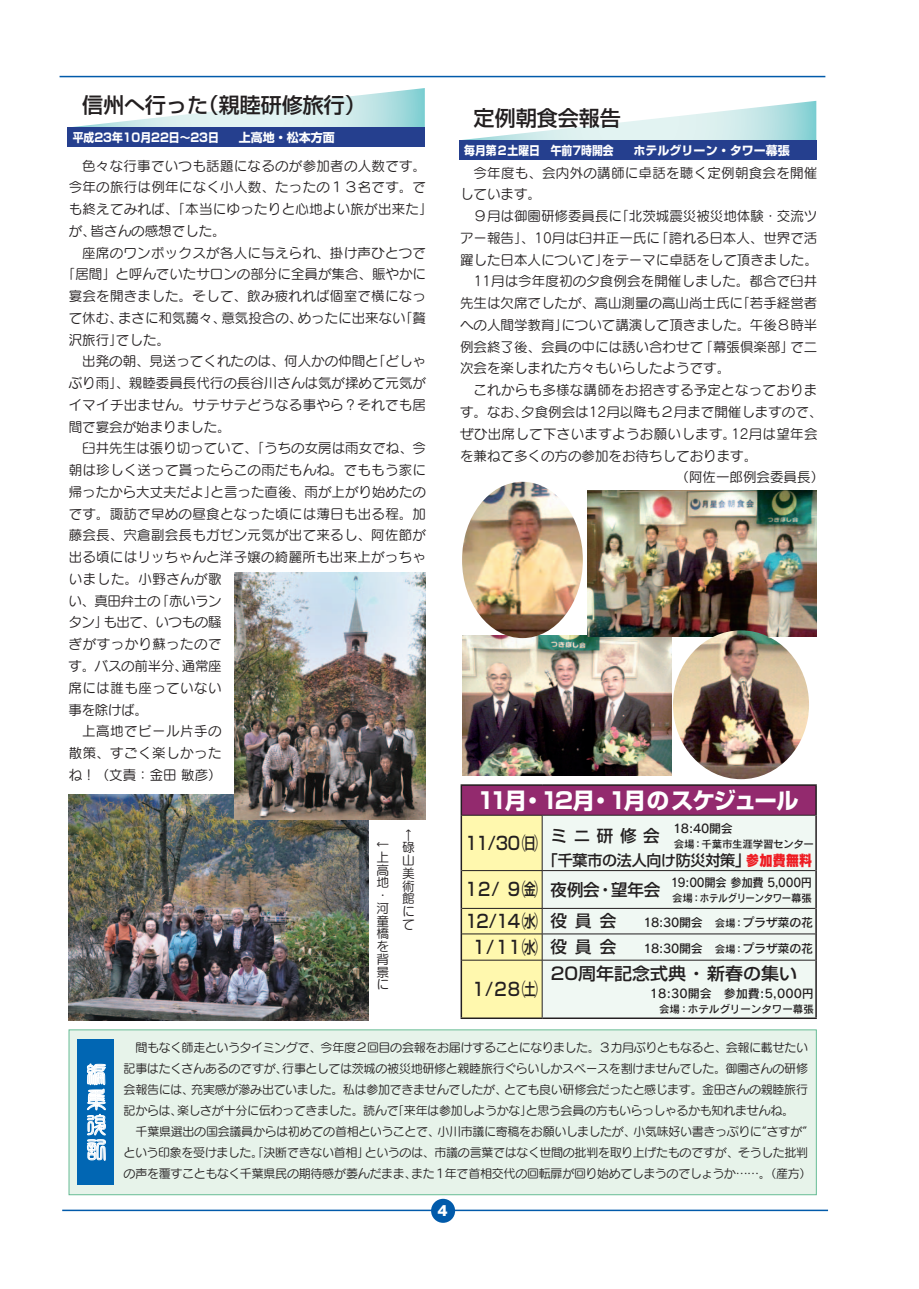
<style>
.page{position:relative;width:919px;height:1289px;background:#fff}
.page>*{position:absolute;margin:0;border:0;box-sizing:border-box;transform-origin:0 0}
.t1{font:700 22.5px "Shin Go Pro";letter-spacing:-.075em;color:#fff}
.t2{font:500 21px "Shin Go Pro";color:#231f20}
.t3{font:700 21px/25.2px "Hakusyu Tensyo";color:#fff;text-align:justify}
.t4{font:500 18px "Shin Go Pro";letter-spacing:-.03em;color:#231f20;scale:.9 1}
.t5{font:500 17.1px "Shin Go Pro";color:#231f20;scale:1.05 1}
.t6{font:500 16.5px "Shin Go Pro";letter-spacing:-.01em;color:#231f20}
.t7{font:500 15px "Shin Go Pro";letter-spacing:-.01em;color:#231f20}
.t8{font:13.5px "Seurat Pro M";color:#231f20}
.t9{font:13.5px/21.8px "Seurat Pro M";letter-spacing:.02em;color:#231f20}
.t10{font:13.5px "Seurat Pro M";letter-spacing:.035em;color:#231f20}
.t11{font:13.5px "Seurat Pro M";letter-spacing:.025em;color:#231f20}
.t12{font:13.5px "Seurat Pro M";letter-spacing:-.03em;color:#231f20}
.t13{font:13.5px "Seurat Pro M";letter-spacing:-.02em;color:#231f20}
.t14{font:13.5px "Seurat Pro M";letter-spacing:.04em;color:#231f20}
.t15{font:13.5px "Seurat Pro M";letter-spacing:.03em;color:#231f20}
.t16{font:800 13.5px "Gothic MB101 Pro";color:#fff}
.t17{font:12.75px/12.8px "Seurat Pro M";color:#231f20}
.t18{font:12px/21px "Seurat Pro M";letter-spacing:-.025em;color:#231f20;text-align:justify}
.t19{font:700 12px "Shin Go Pro";color:#fff;scale:.9 1}
.t20{font:12px "Rodin Pro DB";letter-spacing:-.025em;color:#231f20}
.t21{font:12px "Rodin Pro DB";color:#231f20}
.t22{font:12px "Rodin Pro DB";letter-spacing:-.025em;color:#231f20;scale:.94 1}
.t23{font:10.5px "Rodin Pro DB";letter-spacing:-.02em;color:#231f20}
.t24{font:10.5px "Rodin Pro DB";color:#231f20}
.s1{font-family:"Rodin Pro EB";font-weight:400;color:#ee1d23}
.s2{font-size:18px}
.s3{font-size:16.5px}
.s4{font-size:10.5px}
</style>
<div class="page">
<hr style="left:60px;top:76px;width:765px;height:1px;background:#015aaa">
<hr style="left:62px;top:1209px;width:766px;height:2px;background:#015aaa">
<div style="left:431px;top:1198px;width:24px;height:24px;background:#015aaa;border-radius:50%"></div>
<div style="left:69px;top:1029px;width:747px;height:166px;background:#e7f3ea"></div>
<div style="left:461px;top:785px;width:355px;height:30px;background:#932a6e"></div>
<div style="left:542px;top:815px;width:274px;height:55px;background:#f0f8f3"></div>
<div style="left:542px;top:870px;width:274px;height:38px;background:#f0f8f3"></div>
<div style="left:542px;top:908px;width:274px;height:25px;background:#f0f8f3"></div>
<div style="left:542px;top:933px;width:274px;height:27px;background:#f0f8f3"></div>
<div style="left:542px;top:960px;width:274px;height:58px;background:#f0f8f3"></div>
<hr style="left:460px;top:784px;width:82px;height:1px;background:#231f20">
<hr style="left:460px;top:785px;width:2px;height:30px;background:#231f20">
<hr style="left:542px;top:784px;width:274px;height:1px;background:#231f20">
<hr style="left:815px;top:785px;width:1px;height:30px;background:#231f20">
<hr style="left:460px;top:815px;width:2px;height:55px;background:#231f20">
<hr style="left:815px;top:815px;width:1px;height:55px;background:#231f20">
<hr style="left:460px;top:870px;width:2px;height:38px;background:#231f20">
<hr style="left:815px;top:870px;width:1px;height:38px;background:#231f20">
<hr style="left:460px;top:908px;width:2px;height:25px;background:#231f20">
<hr style="left:460px;top:933px;width:2px;height:27px;background:#231f20">
<svg style="left:815px;top:908px;width:1px;height:52px"></svg>
<hr style="left:460px;top:960px;width:2px;height:57px;background:#231f20">
<hr style="left:815px;top:960px;width:1px;height:57px;background:#231f20">
<hr style="left:460px;top:1017px;width:82px;height:2px;background:#231f20">
<hr style="left:542px;top:1017px;width:274px;height:2px;background:#231f20">
<hr style="left:542px;top:815px;width:273px;height:1px;background:#231f20">
<hr style="left:542px;top:870px;width:273px;height:1px;background:#231f20">
<hr style="left:542px;top:908px;width:273px;height:1px;background:#231f20">
<hr style="left:542px;top:933px;width:273px;height:1px;background:#231f20">
<svg style="left:461px;top:815px;width:82px;height:203px;background:#f3eca6"></svg>
<hr style="left:462px;top:959px;width:80px;height:1px;background:#231f20">
<hr style="left:542px;top:959px;width:273px;height:1px;background:#231f20">
<hr style="left:542px;top:960px;width:1px;height:57px;background:#231f20">
<div style="left:78px;top:1039px;width:36px;height:145px;background:#0166b3"></div>
<svg style="left:462px;top:101px;width:354px;height:39px"></svg>
<svg style="left:73px;top:88px;width:352px;height:39px"></svg>
<svg style="left:87px;top:1063px;width:19px;height:97px"></svg>
<div style="left:459px;top:140px;width:357px;height:19px;background:#253f8e"></div>
<div style="left:67px;top:127px;width:358px;height:20px;background:#253f8e"></div>
<img style="left:463px;top:636px;width:209px;height:139px">
<img style="left:69px;top:794px;width:300px;height:226px">
<img style="left:234px;top:572px;width:191px;height:247px">
<img style="left:587px;top:490px;width:229px;height:146px">
<img style="left:462px;top:482px;width:121px;height:156px">
<img style="left:673px;top:630px;width:136px;height:149px">
<h2 class="t2" style="left:82px;top:88px;width:285px">信州へ行った（親睦研修旅行）</h2>
<p class="t19" style="left:73px;top:128px;width:293px">平成23年10月22日〜23日　 上高地・松本方面</p>
<p class="t9" style="left:69px;top:154px;width:365px;text-indent:14px">色々な行事でいつも話題になるのが参加者の人数です。今年の旅行は例年になく小人数、たったの１３名です。でも終えてみれば、「本当にゆったりと心地よい旅が出来た」が、皆さんの感想でした。</p>
<p class="t9" style="left:82px;top:241px;width:345px">座席のワンボックスが各人に与えられ、掛け声ひとつで</p>
<p class="t8" style="left:62px;top:265px;width:365px">「居間」と呼んでいたサロンの部分に全員が集合、賑やかに</p>
<p class="t9" style="left:69px;top:285px;width:359px">宴会を開きました。そして、飲み疲れれば個室で横になっ</p>
<p class="t8" style="left:69px;top:309px;width:359px">て休む、まさに和気藹々、意気投合の、めったに出来ない「贅</p>
<p class="t8" style="left:69px;top:331px;width:103px">沢旅行」でした。</p>
<p class="t8" style="left:82px;top:352px;width:345px">出発の朝、見送ってくれたのは、何人かの仲間と「どしゃ</p>
<p class="t8" style="left:69px;top:374px;width:359px">ぶり雨」、親睦委員長代行の長谷川さんは気が揉めて元気が</p>
<p class="t9" style="left:69px;top:393px;width:359px">イマイチ出ません。サテサテどうなる事やら？それでも居</p>
<p class="t8" style="left:69px;top:418px;width:163px">間で宴会が始まりました。</p>
<p class="t8" style="left:82px;top:439px;width:345px">臼井先生は張り切っていて、「うちの女房は雨女でね、今</p>
<p class="t9" style="left:69px;top:459px;width:359px">朝は珍しく送って貰ったらこの雨だもんね。でももう家に</p>
<p class="t8" style="left:69px;top:483px;width:359px">帰ったから大丈夫だよ」と言った直後、雨が上がり始めたの</p>
<p class="t9" style="left:69px;top:502px;width:359px">です。諏訪で早めの昼食となった頃には薄日も出る程。加</p>
<p class="t9" style="left:69px;top:524px;width:359px">藤会長、宍倉副会長もガゼン元気が出て来るし、阿佐節が</p>
<p class="t9" style="left:69px;top:546px;width:359px">出る頃にはリッちゃんと洋子嬢の綺麗所も出来上がっちゃ</p>
<p class="t14" style="left:69px;top:570px;width:154px">いました。小野さんが歌</p>
<p class="t12" style="left:68px;top:592px;width:155px">い、真田弁士の「赤いラン</p>
<p class="t12" style="left:68px;top:613px;width:155px">タン」も出て、いつもの騒</p>
<p class="t15" style="left:68px;top:635px;width:155px">ぎがすっかり蘇ったので</p>
<p class="t13" style="left:69px;top:657px;width:154px">す。バスの前半分、通常座</p>
<p class="t10" style="left:69px;top:679px;width:155px">席には誰も座っていない</p>
<p class="t8" style="left:69px;top:700px;width:81px">事を除けば。</p>
<p class="t10" style="left:82px;top:722px;width:141px">上高地でビール片手の</p>
<p class="t10" style="left:69px;top:744px;width:154px">散策、すごく楽しかった</p>
<p class="t8" style="left:69px;top:765px;width:154px">ね！（文責：金田敏彦）</p>
<h2 class="t2" style="left:473px;top:100px;width:148px">定例朝食会報告</h2>
<p class="t19" style="left:464px;top:141px;width:363px">毎月第２土曜日　午前7時開会　 ホテルグリーン・タワー幕張</p>
<p class="t9" style="left:460px;top:161px;width:359px;text-indent:14px">今年度も、会内外の講師に卓話を聴く定例朝食会を開催しています。</p>
<p class="t8" style="left:473px;top:207px;width:345px">９月は御園研修委員長に「北茨城震災被災地体験・交流ツ</p>
<p class="t8" style="left:460px;top:229px;width:359px">アー報告」、10月は臼井正一氏に「誇れる日本人、世界で活</p>
<p class="t8" style="left:460px;top:251px;width:359px">躍した日本人について」をテーマに卓話をして頂きました。</p>
<p class="t8" style="left:473px;top:272px;width:345px">11月は今年度初の夕食例会を開催しました。都合で臼井</p>
<p class="t8" style="left:460px;top:294px;width:359px">先生は欠席でしたが、高山測量の高山尚士氏に「若手経営者</p>
<p class="t8" style="left:460px;top:316px;width:359px">への人間学教育」について講演して頂きました。午後８時半</p>
<p class="t8" style="left:460px;top:338px;width:359px">例会終了後、会員の中には誘い合わせて「幕張倶楽部」で二</p>
<p class="t8" style="left:460px;top:359px;width:271px">次会を楽しまれた方々もいらしたようです。</p>
<p class="t9" style="left:473px;top:379px;width:345px">これからも多様な講師をお招きする予定となっておりま</p>
<p class="t8" style="left:460px;top:403px;width:364px">す。なお、夕食例会は12月以降も２月まで開催しますので、</p>
<p class="t11" style="left:460px;top:425px;width:359px">ぜひ出席して下さいますようお願いします。12月は望年会</p>
<p class="t8" style="left:460px;top:446px;width:298px">を兼ねて多くの方の参加をお待ちしております。</p>
<p class="t8" style="left:675px;top:468px;width:150px">（阿佐一郎例会委員長）</p>
<h2 class="t3" style="left:86px;top:1061px;width:21px">編集後記</h2>
<h1 class="t1" style="left:476px;top:782px;width:323px">11月・12月・1月のスケジュール</h1>
<h3 class="t4" style="left:465px;top:828px;width:217px">11/30㈰ <sup>ミニ研修会</sup></h3>
<p class="t20" style="left:673px;top:820px;width:61px">18:40開会</p>
<p class="t17" style="left:402px;top:828px;width:14px">←碌山美術館にて</p>
<p class="t23" style="left:673px;top:837px;width:142px">会場：千葉市生涯学習センター</p>
<p class="t7" style="left:542px;top:847px;width:271px">「千葉市の法人向け防災対策」<span class="s1">参加費無料</span></p>
<p class="t6" style="left:465px;top:876px;width:196px"><span class="s2">12/ 9㈮</span> 夜例会・望年会</p>
<p class="t22" style="left:670px;top:874px;width:152px">19:00開会 参加費 5,000円</p>
<p class="t17" style="left:376px;top:837px;width:14px">↓上高地・河童橋を背景に</p>
<p class="t23" style="left:672px;top:891px;width:141px">会場：ホテルグリーンタワー幕張</p>
<h3 class="t4" style="left:465px;top:906px;width:169px">12/14㈬ <span class="s3">役員会</span></h3>
<p class="t20" style="left:643px;top:915px;width:171px">18:30開会　<span class="s4">会場：</span>プラザ菜の花</p>
<h3 class="t4" style="left:473px;top:932px;width:161px">1/11㈬ <span class="s3">役員会</span></h3>
<p class="t20" style="left:643px;top:940px;width:171px">18:30開会　<span class="s4">会場：</span>プラザ菜の花</p>
<h3 class="t4" style="left:472px;top:974px;width:75px">1/28㈯</h3>
<p class="t5" style="left:550px;top:959px;width:236px">20周年記念式典・新春の集い</p>
<p class="t21" style="left:649px;top:985px;width:165px">18:30開会　参加費:5,000円</p>
<p class="t24" style="left:659px;top:1002px;width:156px">会場：ホテルグリーンタワー幕張</p>
<p class="t18" style="left:124px;top:1036px;width:686px;text-indent:12px">間もなく師走というタイミングで、今年度２回目の会報をお届けすることになりました。３カ月ぶりともなると、会報に載せたい記事はたくさんあるのですが、行事としては茨城の被災地研修と親睦旅行ぐらいしかスペースを割けませんでした。御園さんの研修会報告には、充実感が滲み出ていました。私は参加できませんでしたが、とても良い研修会だったと感じます。金田さんの親睦旅行記からは、楽しさが十分に伝わってきました。読んで「来年は参加しようかな」と思う会員の方もいらっしゃるかも知れませんね。</p>
<p class="t18" style="left:123px;top:1120px;width:692px;text-align:left;text-indent:12px">千葉県選出の国会議員からは初めての首相ということで、小川市議に寄稿をお願いしましたが、小気味好い書きっぷりに“さすが”という印象を受けました。「決断できない首相」というのは、市議の言葉ではなく世間の批判を取り上げたものですが、そうした批判の声を覆すこともなく千葉県民の期待感が萎んだまま、また１年で首相交代の回転扉が回り始めてしまうのでしょうか……。 （産方）</p>
<p class="t16" style="left:437px;top:1199px;width:12px">4</p>
</div>
